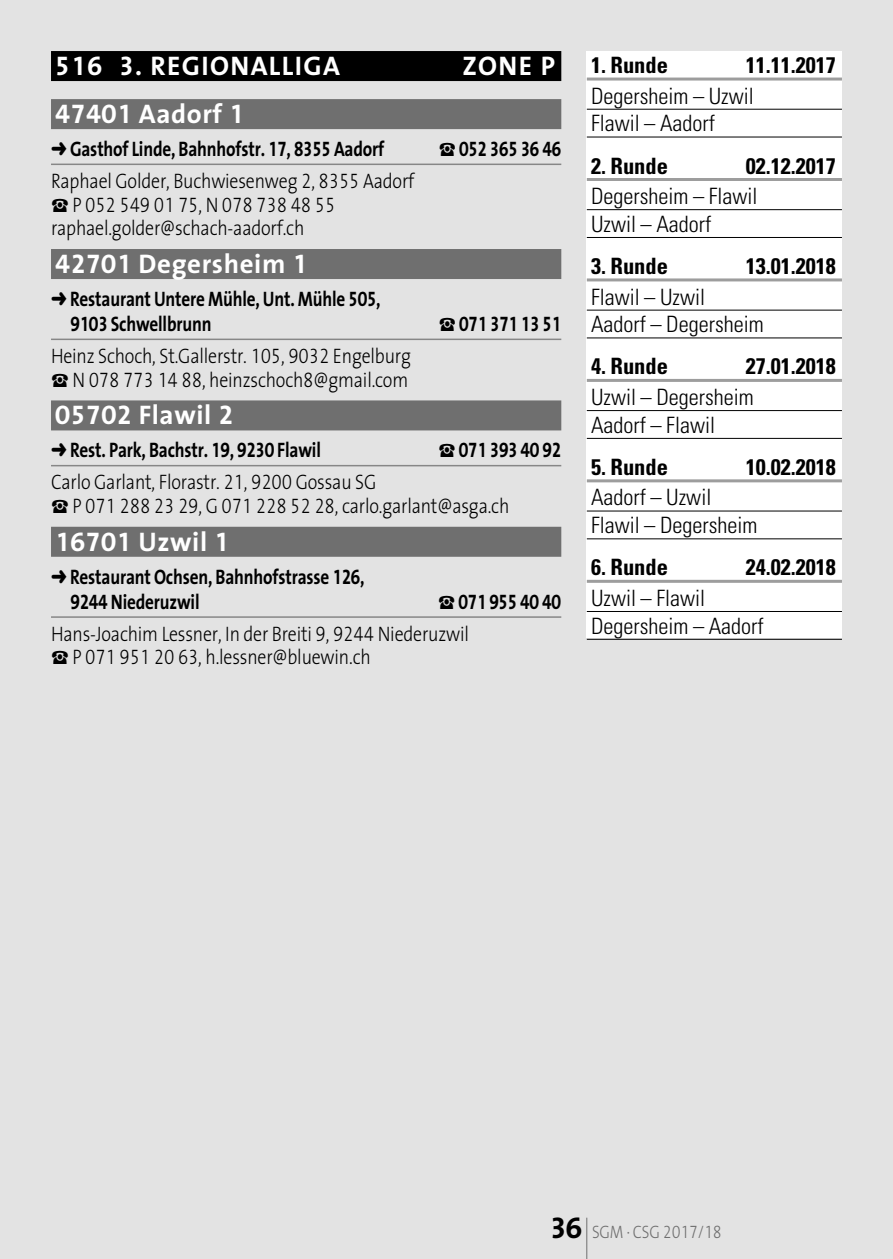
<style>
.page{position:relative;width:893px;height:1259px;background:#e3e3e3}
.page>*{position:absolute;margin:0;border:0;box-sizing:border-box;transform-origin:0 0}
.t1{font:27px "The Sans 7 Bold Tab";letter-spacing:.02em;color:#fff}
.t2{font:300 condensed 22.5px/27.9px "Univers LT Std";color:#000}
.t3{font:700 condensed 22.5px "Univers LT Std";color:#000}
.t4{font:21px/23.7px "The Sans 3 Light Tab";letter-spacing:-.01em;color:#000;scale:.85 1}
.t5{font:21px/25.2px "The Sans 7 Bold Tab";letter-spacing:-.01em;color:#000;scale:.82 1}
.t6{font:18px "The Sans 3 Light Tab";letter-spacing:-.01em;color:#6f6f6f;scale:.85 1}
.s1{font-family:"The Sans 7 Bold Tab";font-size:30px;color:#000}
</style>
<div class="page">
<hr style="left:586px;top:1217px;width:1px;height:42px;background:#6f6f6f">
<div style="left:587px;top:51px;width:255px;height:587px;background:#fff"></div>
<hr style="left:587px;top:78px;width:255px;height:3px;background:#9d9d9d">
<hr style="left:587px;top:109px;width:255px;height:1px;background:#000">
<hr style="left:587px;top:136px;width:255px;height:1px;background:#000">
<hr style="left:587px;top:178px;width:255px;height:3px;background:#9d9d9d">
<hr style="left:587px;top:209px;width:255px;height:1px;background:#000">
<hr style="left:587px;top:237px;width:255px;height:1px;background:#000">
<hr style="left:587px;top:278px;width:255px;height:3px;background:#9d9d9d">
<hr style="left:587px;top:310px;width:255px;height:1px;background:#000">
<hr style="left:587px;top:337px;width:255px;height:1px;background:#000">
<hr style="left:587px;top:379px;width:255px;height:3px;background:#9d9d9d">
<hr style="left:587px;top:410px;width:255px;height:1px;background:#000">
<hr style="left:587px;top:438px;width:255px;height:1px;background:#000">
<hr style="left:587px;top:479px;width:255px;height:3px;background:#9d9d9d">
<hr style="left:587px;top:510px;width:255px;height:1px;background:#000">
<hr style="left:587px;top:538px;width:255px;height:1px;background:#000">
<hr style="left:587px;top:580px;width:255px;height:3px;background:#9d9d9d">
<hr style="left:587px;top:611px;width:255px;height:1px;background:#000">
<hr style="left:587px;top:639px;width:255px;height:1px;background:#000">
<div style="left:51px;top:51px;width:510px;height:30px;background:#000"></div>
<div style="left:51px;top:99px;width:510px;height:30px;background:#6f6f6f"></div>
<hr style="left:51px;top:164px;width:510px;height:1px;background:#878787">
<div style="left:51px;top:249px;width:510px;height:30px;background:#6f6f6f"></div>
<hr style="left:51px;top:338px;width:510px;height:2px;background:#878787">
<div style="left:51px;top:400px;width:510px;height:30px;background:#6f6f6f"></div>
<hr style="left:51px;top:465px;width:510px;height:1px;background:#878787">
<div style="left:51px;top:527px;width:510px;height:30px;background:#6f6f6f"></div>
<hr style="left:51px;top:616px;width:510px;height:2px;background:#878787">
<p class="t1" style="left:55px;top:43px;width:128px">516 3. Regionalliga</p>
<p class="t1" style="left:462px;top:43px;width:35px">Zone</p>
<p class="t1" style="left:541px;top:43px;width:16px">P</p>
<p class="t1" style="left:55px;top:91px;width:190px">47401 Aadorf 1</p>
<p class="t5" style="left:51px;top:136px;width:408px">➜ Gasthof Linde, Bahnhofstr. 17, 8355 Aadorf</p>
<p class="t5" style="left:439px;top:136px;width:151px">☎ 052 365 36 46</p>
<p class="t4" style="left:51px;top:168px;width:429px">Raphael Golder, Buchwiesenweg 2, 8355 Aadorf ☎ P 052 549 01 75, N 078 738 48 55 raphael.golder@schach-aadorf.ch</p>
<p class="t1" style="left:55px;top:241px;width:253px">42701 Degersheim 1</p>
<p class="t5" style="left:71px;top:286px;width:380px;text-indent:-20px">➜ Restaurant Untere Mühle, Unt. Mühle 505,<br>9103 Schwellbrunn</p>
<p class="t5" style="left:439px;top:311px;width:150px">☎ 071 371 13 51</p>
<p class="t4" style="left:51px;top:343px;width:425px">Heinz Schoch, St.Gallerstr. 105, 9032 Engelburg ☎ N 078 773 14 88, heinzschoch8@gmail.com</p>
<p class="t1" style="left:55px;top:393px;width:179px">05702 Flawil 2</p>
<p class="t5" style="left:51px;top:437px;width:331px">➜ Rest. Park, Bachstr. 19, 9230 Flawil</p>
<p class="t5" style="left:439px;top:437px;width:151px">☎ 071 393 40 92</p>
<p class="t4" style="left:51px;top:470px;width:541px">Carlo Garlant, Florastr. 21, 9200 Gossau SG<br>☎ P 071 288 23 29, G 071 228 52 28, carlo.garlant@asga.ch</p>
<p class="t1" style="left:55px;top:519px;width:175px">16701 Uzwil 1</p>
<p class="t5" style="left:71px;top:563px;width:360px;text-indent:-20px">➜ Restaurant Ochsen, Bahnhofstrasse 126,<br>9244 Niederuzwil</p>
<p class="t5" style="left:438px;top:588px;width:151px">☎ 071 955 40 40</p>
<p class="t4" style="left:51px;top:621px;width:493px">Hans-Joachim Lessner, In der Breiti 9, 9244 Niederuzwil ☎ P 071 951 20 63, h.lessner@bluewin.ch</p>
<p class="t3" style="left:591px;top:51px;width:78px">1. Runde</p>
<p class="t3" style="left:746px;top:51px;width:91px">11.11.2017</p>
<p class="t2" style="left:591px;top:82px;width:164px">Degersheim – Uzwil<br>Flawil – Aadorf</p>
<p class="t3" style="left:591px;top:152px;width:78px">2. Runde</p>
<p class="t3" style="left:746px;top:152px;width:91px">02.12.2017</p>
<p class="t2" style="left:591px;top:182px;width:168px">Degersheim – Flawil<br>Uzwil – Aadorf</p>
<p class="t3" style="left:591px;top:252px;width:78px">3. Runde</p>
<p class="t3" style="left:746px;top:252px;width:91px">13.01.2018</p>
<p class="t2" style="left:591px;top:283px;width:174px">Flawil – Uzwil<br>Aadorf – Degersheim</p>
<p class="t3" style="left:591px;top:353px;width:78px">4. Runde</p>
<p class="t3" style="left:746px;top:353px;width:91px">27.01.2018</p>
<p class="t2" style="left:591px;top:383px;width:164px">Uzwil – Degersheim<br>Aadorf – Flawil</p>
<p class="t3" style="left:591px;top:453px;width:78px">5. Runde</p>
<p class="t3" style="left:746px;top:453px;width:91px">10.02.2018</p>
<p class="t2" style="left:591px;top:483px;width:168px">Aadorf – Uzwil<br>Flawil – Degersheim</p>
<p class="t3" style="left:591px;top:553px;width:78px">6. Runde</p>
<p class="t3" style="left:746px;top:553px;width:91px">24.02.2018</p>
<p class="t2" style="left:591px;top:584px;width:174px">Uzwil – Flawil<br>Degersheim – Aadorf</p>
<p class="t6" style="left:550px;top:1217px;width:204px"><span class="s1">36</span> SGM · CSG 2017/18</p>
</div>
